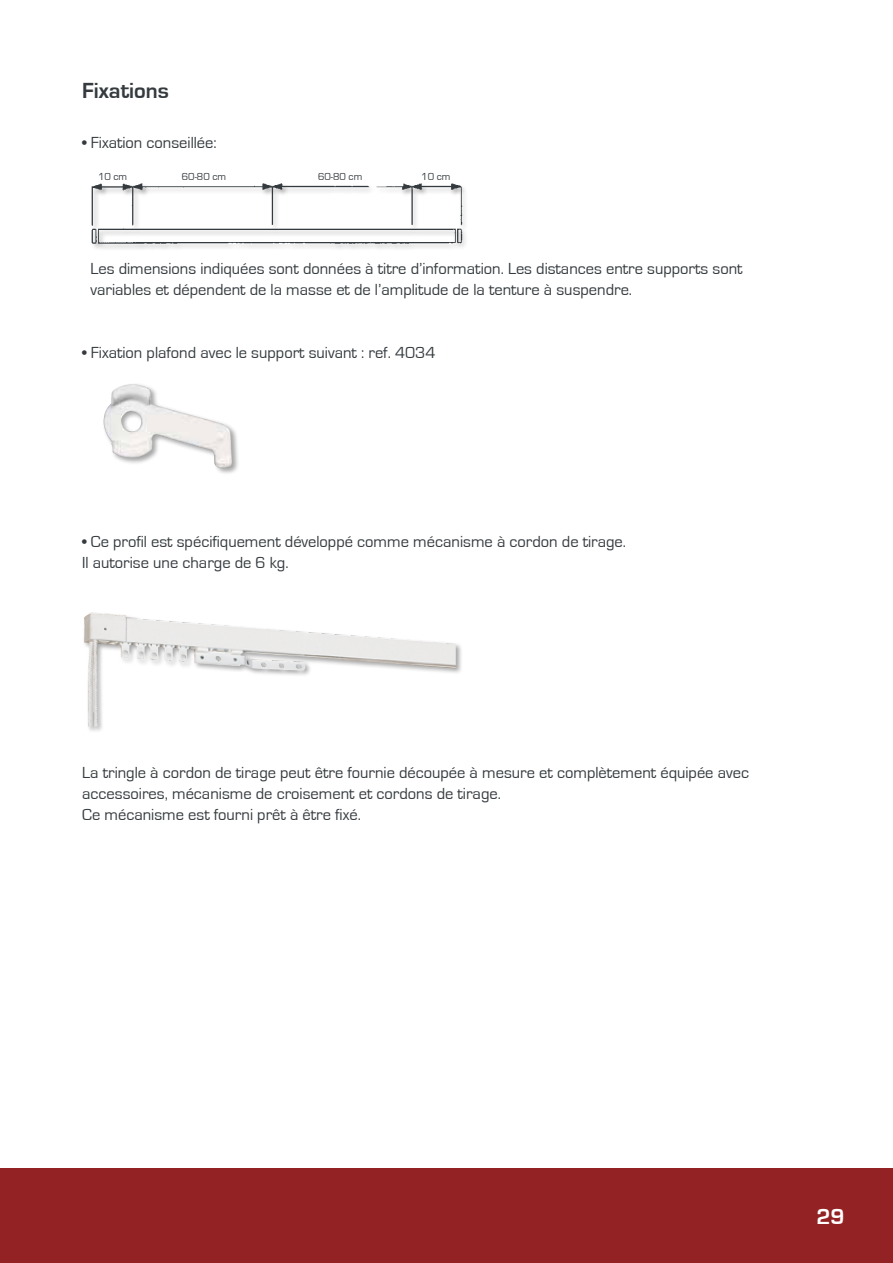
<style>
.page{position:relative;width:893px;height:1263px;background:#fff}
.page>*{position:absolute;margin:0;border:0;box-sizing:border-box;transform-origin:0 0}
.t1{font:700 22.5px "Eurostile";color:#343a3e}
.t2{font:700 22.5px "Eurostile";color:#fff}
.t3{font:16.5px/21px "Eurostile";color:#343a3e}
.t4{font:10.5px "Eurostile";color:#343a3e}
</style>
<div class="page">
<div style="left:102px;top:383px;width:137px;height:93px;background:#000;opacity:.35"></div>
<img style="left:103px;top:384px;width:129px;height:84px">
<img style="left:84px;top:612px;width:372px;height:115px">
<div style="left:0;top:1168px;width:893px;height:95px;background:#922224"></div>
<img style="left:91px;top:183px;width:374px;height:66px">
<h1 class="t1" style="left:82px;top:79px;width:88px">Fixations</h1>
<p class="t3" style="left:82px;top:133px;width:136px">• Fixation conseillée:</p>
<p class="t4" style="left:98px;top:171px;width:31px">10 cm</p>
<p class="t4" style="left:182px;top:171px;width:46px">60-80 cm</p>
<p class="t4" style="left:318px;top:171px;width:46px">60-80 cm</p>
<p class="t4" style="left:421px;top:171px;width:31px">10 cm</p>
<p class="t3" style="left:90px;top:259px;width:654px">Les dimensions indiquées sont données à titre d’information. Les distances entre supports sont variables et dépendent de la masse et de l’amplitude de la tenture à suspendre.</p>
<p class="t3" style="left:82px;top:343px;width:355px">• Fixation plafond avec le support suivant : ref. 4034</p>
<p class="t3" style="left:82px;top:532px;width:545px">• Ce profil est spécifiquement développé comme mécanisme à cordon de tirage.<br>Il autorise une charge de 6 kg.</p>
<p class="t3" style="left:82px;top:763px;width:668px">La tringle à cordon de tirage peut être fournie découpée à mesure et complètement équipée avec accessoires, mécanisme de croisement et cordons de tirage.<br>Ce mécanisme est fourni prêt à être fixé.</p>
<h1 class="t2" style="left:816px;top:1204px;width:30px">29</h1>
</div>
